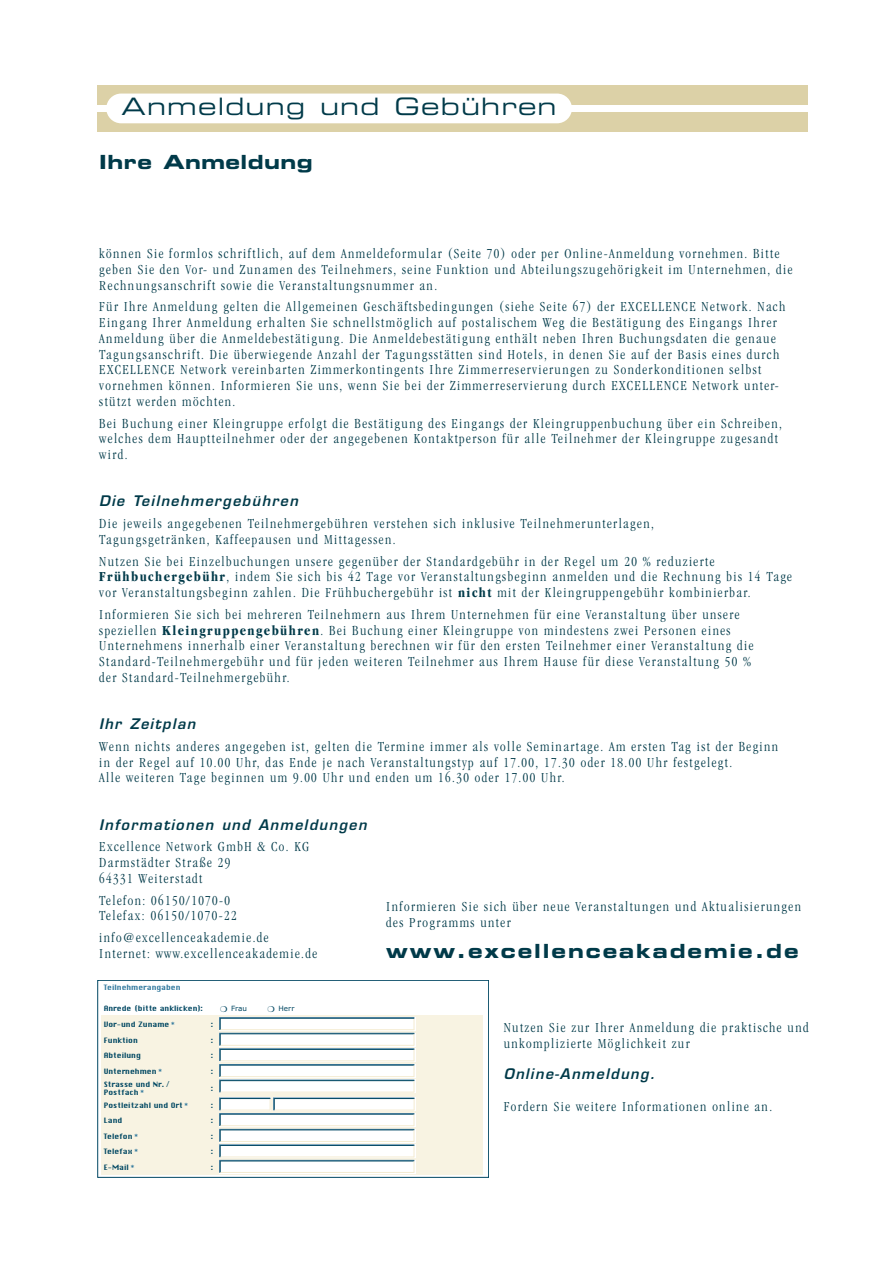
<style>
.page{position:relative;width:893px;height:1263px;background:#fff}
.page>*{position:absolute;margin:0;border:0;box-sizing:border-box;transform-origin:0 0}
.t1{font:24px "Eurostile Extended Two";letter-spacing:.05em;color:#003a49}
.t2{font:19.5px "Eurostile Bold Extended Two";letter-spacing:.1em;color:#003a49}
.t3{font:19.5px "Eurostile Bold Extended Two";letter-spacing:.025em;color:#003a49}
.t4{font:300 condensed 14.25px/15.8px "Garamond";letter-spacing:.1em;color:#003a49}
.t5{font:italic 600 14.25px "Eurostile";letter-spacing:.1em;color:#003a49}
.t6{font:7.2px "Chicago";color:#004762}
.t7{font:7.2px "Chicago";color:#30789d}
.t8{font:7.2px "Verdana";color:#004762}
.s1{font-weight:700}
.s2{color:#30789d}
</style>
<div class="page">
<div style="left:98px;top:85px;width:710px;height:19px;background:#dcd1a7"></div>
<div style="left:98px;top:113px;width:710px;height:19px;background:#dcd1a7"></div>
<div style="left:106px;top:94px;width:466px;height:29px;background:#fff;border-radius:15px"></div>
<div style="left:101px;top:1015px;width:382px;height:160px;background:#f8f3e2"></div>
<div style="left:219px;top:1017px;width:196px;height:13px;background:#fff"></div>
<div style="left:219px;top:1033px;width:196px;height:13px;background:#fff"></div>
<div style="left:219px;top:1048px;width:196px;height:14px;background:#fff"></div>
<div style="left:219px;top:1064px;width:196px;height:13px;background:#fff"></div>
<svg style="left:219px;top:1081px;width:196px;height:12px;background:#fafbfa"></svg>
<div style="left:219px;top:1113px;width:196px;height:13px;background:#fff"></div>
<div style="left:219px;top:1129px;width:196px;height:13px;background:#fff"></div>
<div style="left:219px;top:1144px;width:196px;height:14px;background:#fff"></div>
<div style="left:219px;top:1160px;width:196px;height:13px;background:#fff"></div>
<svg style="left:221px;top:1099px;width:50px;height:12px"></svg>
<svg style="left:273px;top:1098px;width:142px;height:13px;background:#fdfdfc"></svg>
<hr style="left:219px;top:1017px;width:195px;height:1px;background:#5187aa">
<hr style="left:220px;top:1029px;width:194px;height:1px;background:#f4ebd1">
<hr style="left:220px;top:1033px;width:194px;height:1px;background:#004762">
<hr style="left:220px;top:1045px;width:194px;height:1px;background:#f4ebd1">
<hr style="left:219px;top:1048px;width:195px;height:1px;background:#5187aa">
<hr style="left:220px;top:1049px;width:194px;height:1px;background:#004762">
<hr style="left:220px;top:1060px;width:194px;height:1px;background:#f4ebd1">
<hr style="left:219px;top:1064px;width:195px;height:1px;background:#5187aa">
<hr style="left:220px;top:1065px;width:194px;height:1px;background:#004762">
<hr style="left:220px;top:1076px;width:194px;height:1px;background:#f4ebd1">
<svg style="left:219px;top:1017px;width:2px;height:75px"></svg>
<hr style="left:219px;top:1080px;width:195px;height:1px;background:#5187aa">
<hr style="left:220px;top:1080px;width:194px;height:1px;background:#004762">
<svg style="left:414px;top:1018px;width:1px;height:74px"></svg>
<hr style="left:220px;top:1092px;width:194px;height:1px;background:#f4ebd1">
<hr style="left:220px;top:1098px;width:50px;height:1px;background:#004762">
<hr style="left:220px;top:1110px;width:50px;height:1px;background:#f4ebd1">
<svg style="left:270px;top:1098px;width:5px;height:12px"></svg>
<hr style="left:273px;top:1098px;width:141px;height:1px;background:#5187aa">
<hr style="left:274px;top:1098px;width:140px;height:1px;background:#004762">
<hr style="left:274px;top:1110px;width:140px;height:1px;background:#f4ebd1">
<hr style="left:219px;top:1113px;width:195px;height:1px;background:#5187aa">
<hr style="left:220px;top:1114px;width:194px;height:1px;background:#004762">
<hr style="left:220px;top:1125px;width:194px;height:1px;background:#f4ebd1">
<hr style="left:220px;top:1129px;width:194px;height:1px;background:#004762">
<hr style="left:220px;top:1141px;width:194px;height:1px;background:#f4ebd1">
<hr style="left:219px;top:1144px;width:195px;height:1px;background:#5187aa">
<hr style="left:220px;top:1145px;width:194px;height:1px;background:#004762">
<hr style="left:220px;top:1157px;width:194px;height:1px;background:#f4ebd1">
<svg style="left:219px;top:1098px;width:2px;height:75px"></svg>
<hr style="left:219px;top:1160px;width:195px;height:1px;background:#5187aa">
<hr style="left:220px;top:1161px;width:194px;height:1px;background:#004762">
<svg style="left:414px;top:1099px;width:1px;height:74px"></svg>
<hr style="left:220px;top:1172px;width:194px;height:1px;background:#f4ebd1">
<hr style="left:220px;top:1018px;width:194px;height:1px;background:#004762">
<div style="left:98px;top:980px;width:391px;height:197px;border:1px solid #004762"></div>
<h1 class="t1" style="left:122px;top:98px;width:436px">Anmeldung und Gebühren</h1>
<h2 class="t3" style="left:99px;top:155px;width:215px">Ihre Anmeldung</h2>
<p class="t4" style="left:99px;top:247px;width:695px">können Sie formlos schriftlich, auf dem Anmeldeformular (Seite 70) oder per Online-Anmeldung vornehmen. Bitte geben Sie den Vor- und Zunamen des Teilnehmers, seine Funktion und Abteilungszugehörigkeit im Unternehmen, die<br>Rechnungsanschrift sowie die Veranstaltungsnummer an.</p>
<p class="t4" style="left:99px;top:300px;width:688px">Für Ihre Anmeldung gelten die Allgemeinen Geschäftsbedingungen (siehe Seite 67) der EXCELLENCE Network. Nach Eingang Ihrer Anmeldung erhalten Sie schnellstmöglich auf postalischem Weg die Bestätigung des Eingangs Ihrer Anmeldung über die Anmeldebestätigung. Die Anmeldebestätigung enthält neben Ihren Buchungsdaten die genaue Tagungsanschrift. Die überwiegende Anzahl der Tagungsstätten sind Hotels, in denen Sie auf der Basis eines durch EXCELLENCE Network vereinbarten Zimmerkontingents Ihre Zimmerreservierungen zu Sonderkonditionen selbst vornehmen können. Informieren Sie uns, wenn Sie bei der Zimmerreservierung durch EXCELLENCE Network unter&shy;stützt werden möchten.</p>
<p class="t4" style="left:99px;top:416px;width:684px">Bei Buchung einer Kleingruppe erfolgt die Bestätigung des Eingangs der Kleingruppenbuchung über ein Schreiben, welches dem Hauptteilnehmer oder der angegebenen Kontaktperson für alle Teilnehmer der Kleingruppe zugesandt wird.</p>
<p class="t5" style="left:99px;top:496px;width:200px">Die Teilnehmergebühren</p>
<p class="t4" style="left:99px;top:517px;width:556px">Die jeweils angegebenen Teilnehmergebühren verstehen sich inklusive Teilnehmerunterlagen,<br>Tagungsgetränken, Kaffeepausen und Mittagessen.</p>
<p class="t4" style="left:99px;top:554px;width:694px">Nutzen Sie bei Einzelbuchungen unsere gegenüber der Standardgebühr in der Regel um 20 % reduzierte<br><span class="s1">Frühbuchergebühr</span>, indem Sie sich bis 42 Tage vor Veranstaltungsbeginn anmelden und die Rechnung bis 14 Tage vor Veranstaltungsbeginn zahlen. Die Frühbuchergebühr ist <span class="s1">nicht</span> mit der Kleingruppengebühr kombinierbar.</p>
<p class="t4" style="left:99px;top:608px;width:656px">Informieren Sie sich bei mehreren Teilnehmern aus Ihrem Unternehmen für eine Veranstaltung über unsere speziellen <span class="s1">Kleingruppengebühren</span>. Bei Buchung einer Kleingruppe von mindestens zwei Personen eines Unternehmens innerhalb einer Veranstaltung berechnen wir für den ersten Teilnehmer einer Veranstaltung die Standard-Teilnehmergebühr und für jeden weiteren Teilnehmer aus Ihrem Hause für diese Veranstaltung 50 % der Standard-Teilnehmergebühr.</p>
<p class="t5" style="left:99px;top:718px;width:98px">Ihr Zeitplan</p>
<p class="t4" style="left:99px;top:740px;width:680px">Wenn nichts anderes angegeben ist, gelten die Termine immer als volle Seminartage. Am ersten Tag ist der Beginn in der Regel auf 10.00 Uhr, das Ende je nach Veranstaltungstyp auf 17.00, 17.30 oder 18.00 Uhr festgelegt.<br>Alle weiteren Tage beginnen um 9.00 Uhr und enden um 16.30 oder 17.00 Uhr.</p>
<p class="t5" style="left:99px;top:819px;width:269px">Informationen und Anmeldungen</p>
<p class="t4" style="left:99px;top:840px;width:212px">Excellence Network GmbH &amp; Co. KG<br>Darmstädter Straße 29<br>64331 Weiterstadt</p>
<p class="t4" style="left:99px;top:893px;width:139px">Telefon: 06150/1070-0<br>Telefax: 06150/1070-22</p>
<p class="t4" style="left:99px;top:931px;width:219px">info@excellenceakademie.de<br>Internet: www.excellenceakademie.de</p>
<p class="t4" style="left:386px;top:900px;width:416px">Informieren Sie sich über neue Veranstaltungen und Aktualisierungen des Programms unter</p>
<h2 class="t2" style="left:386px;top:944px;width:414px">www.excellenceakademie.de</h2>
<p class="t7" style="left:104px;top:981px;width:78px">Teilnehmerangaben</p>
<p class="t6" style="left:104px;top:1003px;width:101px">Anrede (bitte anklicken):</p>
<p class="t6" style="left:104px;top:1019px;width:73px">Vor-und Zuname <span class="s2">*</span></p>
<p class="t6" style="left:211px;top:1019px;width:4px">:</p>
<p class="t8" style="left:220px;top:1004px;width:28px">❍ Frau</p>
<p class="t8" style="left:268px;top:1004px;width:28px">❍ Herr</p>
<p class="t6" style="left:104px;top:1035px;width:36px">Funktion</p>
<p class="t6" style="left:211px;top:1035px;width:4px">:</p>
<p class="t6" style="left:104px;top:1050px;width:39px">Abteilung</p>
<p class="t6" style="left:211px;top:1050px;width:4px">:</p>
<p class="t6" style="left:104px;top:1066px;width:60px">Unternehmen <span class="s2">*</span></p>
<p class="t6" style="left:211px;top:1066px;width:4px">:</p>
<p class="t6" style="left:104px;top:1086px;width:42px">Postfach <span class="s2">*</span></p>
<p class="t6" style="left:104px;top:1079px;width:68px">Strasse und Nr. /</p>
<p class="t6" style="left:211px;top:1083px;width:4px">:</p>
<p class="t6" style="left:104px;top:1099px;width:86px">Postleitzahl und Ort <span class="s2">*</span></p>
<p class="t6" style="left:211px;top:1099px;width:4px">:</p>
<p class="t6" style="left:104px;top:1115px;width:20px">Land</p>
<p class="t6" style="left:211px;top:1115px;width:4px">:</p>
<p class="t6" style="left:104px;top:1131px;width:36px">Telefon <span class="s2">*</span></p>
<p class="t6" style="left:211px;top:1131px;width:4px">:</p>
<p class="t6" style="left:104px;top:1146px;width:36px">Telefax <span class="s2">*</span></p>
<p class="t6" style="left:211px;top:1146px;width:4px">:</p>
<p class="t6" style="left:104px;top:1162px;width:32px">E-Mail <span class="s2">*</span></p>
<p class="t6" style="left:211px;top:1162px;width:4px">:</p>
<p class="t4" style="left:504px;top:1021px;width:306px">Nutzen Sie zur Ihrer Anmeldung die praktische und unkomplizierte Möglichkeit zur</p>
<p class="t5" style="left:504px;top:1069px;width:153px">Online-Anmeldung.</p>
<p class="t4" style="left:504px;top:1099px;width:270px">Fordern Sie weitere Informationen online an.</p>
</div>
